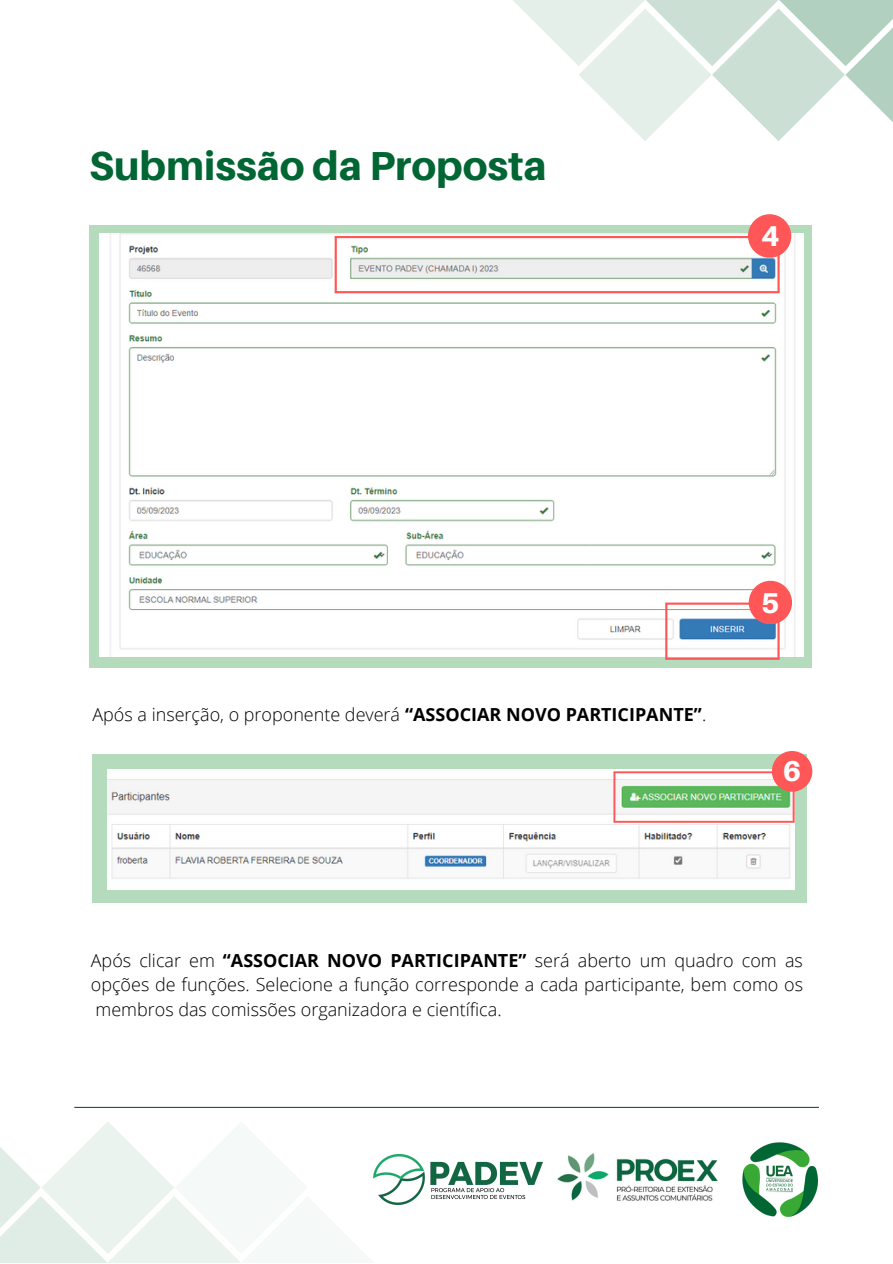
<style>
.page{position:relative;width:893px;height:1264px;background:#fff}
.page>*{position:absolute;margin:0;border:0;box-sizing:border-box;transform-origin:0 0}
.t1{font:800 40.5px "Aileron";color:#016633}
.t2{font:800 28.65px "Aileron";color:#fff}
.t3{font:300 18px/24.8px "Open Sans";color:#000;text-align:justify}
.s1{font-weight:700}
</style>
<div class="page">
<img style="left:374px;top:1154px;width:169px;height:50px">
<img style="left:557px;top:1153px;width:161px;height:48px">
<img style="left:742px;top:1142px;width:75px;height:74px">
<svg style="left:513px;top:0;width:379px;height:141px"></svg>
<svg style="left:0;top:1122px;width:374px;height:140px"></svg>
<hr style="left:74px;top:1106px;width:744px;height:1px;background:#016633">
<div style="left:89px;top:225px;width:723px;height:443px;background:#b4dbbb"></div>
<img style="left:100px;top:234px;width:703px;height:422px">
<hr style="left:334px;top:238px;width:3px;height:53px;background:#ff5757">
<hr style="left:777px;top:238px;width:2px;height:53px;background:#ff5757">
<hr style="left:334px;top:236px;width:445px;height:2px;background:#ff5757">
<hr style="left:334px;top:291px;width:445px;height:2px;background:#ff5757">
<div style="left:748px;top:214px;width:43px;height:43px;background:#ff5757;border-radius:50%"></div>
<hr style="left:665px;top:604px;width:2px;height:53px;background:#ff5757">
<hr style="left:777px;top:604px;width:2px;height:53px;background:#ff5757">
<hr style="left:665px;top:602px;width:114px;height:2px;background:#ff5757">
<hr style="left:665px;top:657px;width:114px;height:3px;background:#ff5757">
<div style="left:748px;top:580px;width:44px;height:44px;background:#ff5757;border-radius:50%"></div>
<div style="left:92px;top:754px;width:714px;height:148px;background:#b4dbbb"></div>
<img style="left:107px;top:769px;width:687px;height:120px">
<hr style="left:613px;top:773px;width:2px;height:47px;background:#ff5757">
<hr style="left:792px;top:773px;width:2px;height:47px;background:#ff5757">
<hr style="left:613px;top:771px;width:181px;height:2px;background:#ff5757">
<hr style="left:613px;top:820px;width:181px;height:2px;background:#ff5757">
<div style="left:771px;top:751px;width:41px;height:40px;background:#ff5757;border-radius:50%"></div>
<p class="t1" style="left:89px;top:141px;width:459px">Submissão da Proposta</p>
<p class="t2" style="left:761px;top:218px;width:20px">4</p>
<p class="t3" style="left:92px;top:702px;width:615px">Após a inserção, o proponente deverá <span class="s1">“ASSOCIAR NOVO PARTICIPANTE”</span>.</p>
<p class="t2" style="left:761px;top:584px;width:20px">5</p>
<p class="t2" style="left:782px;top:753px;width:20px">6</p>
<p class="t3" style="left:91px;top:947px;width:713px">Após clicar em <span class="s1">“ASSOCIAR NOVO PARTICIPANTE”</span> será aberto um quadro com as opções de funções. Selecione a função corresponde a cada participante, bem como os membros das comissões organizadora e científica.</p>
</div>
